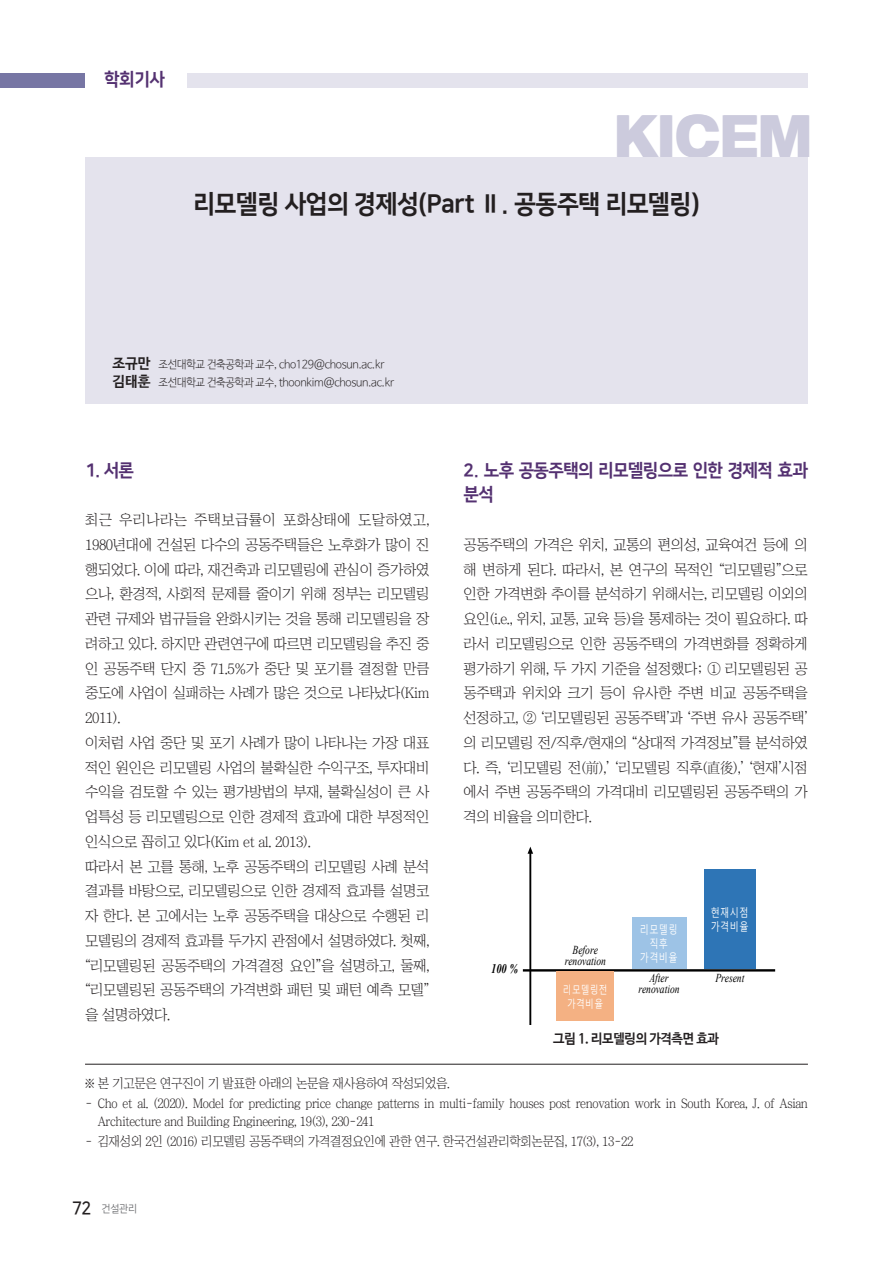
<style>
.page{position:relative;width:893px;height:1263px;background:#fff}
.page>*{position:absolute;margin:0;border:0;box-sizing:border-box;transform-origin:0 0}
.참고문헌-들여쓰기{font:800 expanded 58.05px "Helvetica 83";color:#cccbdd;scale:.8 1}
.t1{font:25.5px "Nanum Square EB";letter-spacing:-.025em;color:#231f20;scale:.95 1}
._1{font:18px/24.8px "Nanum Square EB";letter-spacing:-.04em;color:#543171;scale:.95 1}
.본문{font:14.7px/24.8px "Chosunilbo NM";letter-spacing:-.025em;color:#231f20;text-align:justify}
.그림제목{font:700 13.5px "Nanum Barun Gothic";letter-spacing:-.025em;color:#231f20;scale:.95 1}
.각주{font:13.2px/18px "Chosunilbo NM";letter-spacing:-.025em;color:#231f20;scale:.95 1}
.t2{font:italic 700 13.2px "Times New Roman";color:#000;scale:.79 1}
.t3{font:italic 12.15px/11.1px "Times New Roman";color:#000;text-align:center;scale:.79 1}
.t4{font:11.55px/13.8px "Malgun Gothic";letter-spacing:.045em;color:#fff;text-align:center;scale:.79 1}
.상단저자이름{font:300 11.25px "Nanum Barun Gothic";letter-spacing:-.025em;color:#231f20;scale:.95 1}
.t5{font:11.1px/13.5px "Malgun Gothic";letter-spacing:.05em;color:#fff;text-align:center;scale:.79 1}
.정규{font:10.5px "Nanum Square R";color:#6c6d70;scale:.95 1}
.s1{font-weight:700;font-size:14.25px}
.s2{font-family:"Nanum Square B";font-size:18px;color:#231f20}
</style>
<div class="page">
<div style="left:187px;top:73px;width:621px;height:15px;background:#e4e3ed"></div>
<div style="left:0;top:73px;width:85px;height:15px;background:#7776a4"></div>
<div style="left:85px;top:157px;width:723px;height:247px;background:#e4e3ed"></div>
<hr style="left:85px;top:1064px;width:723px;height:1px;background:#231f20">
<hr style="left:523px;top:969px;width:252px;height:2px;background:#000">
<hr style="left:529px;top:852px;width:2px;height:173px;background:#000">
<svg style="left:528px;top:847px;width:5px;height:7px"></svg>
<div style="left:557px;top:971px;width:57px;height:50px;background:#f4b183"></div>
<div style="left:631px;top:917px;width:55px;height:51px;background:#9dc3e6"></div>
<div style="left:704px;top:869px;width:52px;height:99px;background:#2e75b6"></div>
<p class="_1" style="left:104px;top:67px;width:66px">학회기사</p>
<p class="참고문헌-들여쓰기" style="left:615px;top:99px;width:249px">KICEM</p>
<p class="t1" style="left:193px;top:190px;width:535px">리모델링 사업의 경제성(Part Ⅱ. 공동주택 리모델링)</p>
<p class="상단저자이름" style="left:112px;top:359px;width:288px"><span class="s1">조규만</span> 조선대학교 건축공학과 교수, cho129@chosun.ac.kr</p>
<p class="상단저자이름" style="left:112px;top:377px;width:298px"><span class="s1">김태훈</span> 조선대학교 건축공학과 교수, thoonkim@chosun.ac.kr</p>
<p class="_1" style="left:85px;top:458px;width:53px">1. 서론</p>
<p class="본문" style="left:85px;top:507px;width:346px">최근 우리나라는 주택보급률이 포화상태에 도달하였고, 1980년대에 건설된 다수의 공동주택들은 노후화가 많이 진 행되었다. 이에 따라, 재건축과 리모델링에 관심이 증가하였 으나, 환경적, 사회적 문제를 줄이기 위해 정부는 리모델링 관련 규제와 법규들을 완화시키는 것을 통해 리모델링을 장 려하고 있다. 하지만 관련연구에 따르면 리모델링을 추진 중 인 공동주택 단지 중 71.5%가 중단 및 포기를 결정할 만큼 중도에 사업이 실패하는 사례가 많은 것으로 나타났다(Kim 2011).</p>
<p class="본문" style="left:85px;top:730px;width:346px">이처럼 사업 중단 및 포기 사례가 많이 나타나는 가장 대표 적인 원인은 리모델링 사업의 불확실한 수익구조, 투자대비 수익을 검토할 수 있는 평가방법의 부재, 불확실성이 큰 사 업특성 등 리모델링으로 인한 경제적 효과에 대한 부정적인 인식으로 꼽히고 있다(Kim et al. 2013).</p>
<p class="본문" style="left:85px;top:854px;width:346px">따라서 본 고를 통해, 노후 공동주택의 리모델링 사례 분석 결과를 바탕으로, 리모델링으로 인한 경제적 효과를 설명코 자 한다. 본 고에서는 노후 공동주택을 대상으로 수행된 리 모델링의 경제적 효과를 두가지 관점에서 설명하였다. 첫째, “리모델링된 공동주택의 가격결정 요인”을 설명하고, 둘째, “리모델링된 공동주택의 가격변화 패턴 및 패턴 예측 모델” 을 설명하였다.</p>
<p class="_1" style="left:463px;top:458px;width:364px">2. 노후 공동주택의 리모델링으로 인한 경제적 효과 분석</p>
<p class="본문" style="left:463px;top:532px;width:346px">공동주택의 가격은 위치, 교통의 편의성, 교육여건 등에 의 해 변하게 된다. 따라서, 본 연구의 목적인 “리모델링”으로 인한 가격변화 추이를 분석하기 위해서는, 리모델링 이외의 요인(i.e., 위치, 교통, 교육 등)을 통제하는 것이 필요하다. 따 라서 리모델링으로 인한 공동주택의 가격변화를 정확하게 평가하기 위해, 두 가지 기준을 설정했다; ① 리모델링된 공 동주택과 위치와 크기 등이 유사한 주변 비교 공동주택을 선정하고, ② ‘리모델링된 공동주택’과 ‘주변 유사 공동주택’ 의 리모델링 전/직후/현재의 “상대적 가격정보”를 분석하였 다. 즉, ‘리모델링 전(前),’ ‘리모델링 직후(直後),’ ‘현재’시점 에서 주변 공동주택의 가격대비 리모델링된 공동주택의 가 격의 비율을 의미한다.</p>
<p class="t2" style="left:491px;top:960px;width:36px">100 %</p>
<p class="t3" style="left:565px;top:944px;width:54px">Before renovation</p>
<p class="t5" style="left:563px;top:983px;width:58px">리모델링전 가격비율</p>
<p class="t4" style="left:640px;top:922px;width:49px">리모델링 직후 가격비율</p>
<p class="t3" style="left:638px;top:972px;width:54px">After renovation</p>
<p class="t4" style="left:711px;top:905px;width:49px;text-align:left">현재시점 가격비율</p>
<p class="t3" style="left:715px;top:972px;width:38px">Present</p>
<p class="그림제목" style="left:553px;top:1031px;width:176px">그림 1. 리모델링의 가격측면 효과</p>
<p class="각주" style="left:85px;top:1074px;width:386px">※ 본 기고문은 연구진이 기 발표한 아래의 논문을 재사용하여 작성되었음.</p>
<p class="각주" style="left:98px;top:1094px;width:749px;text-indent:-13px">- Cho et al. (2020). Model for predicting price change patterns in multi-family houses post renovation work in South Korea, J. of Asian<br>Architecture and Building Engineering, 19(3), 230-241</p>
<p class="각주" style="left:85px;top:1132px;width:579px">- 김재성외 2인 (2016) 리모델링 공동주택의 가격결정요인에 관한 연구. 한국건설관리학회논문집, 17(3), 13-22</p>
<p class="정규" style="left:72px;top:1204px;width:70px"><span class="s2">72</span> 건설관리</p>
</div>
